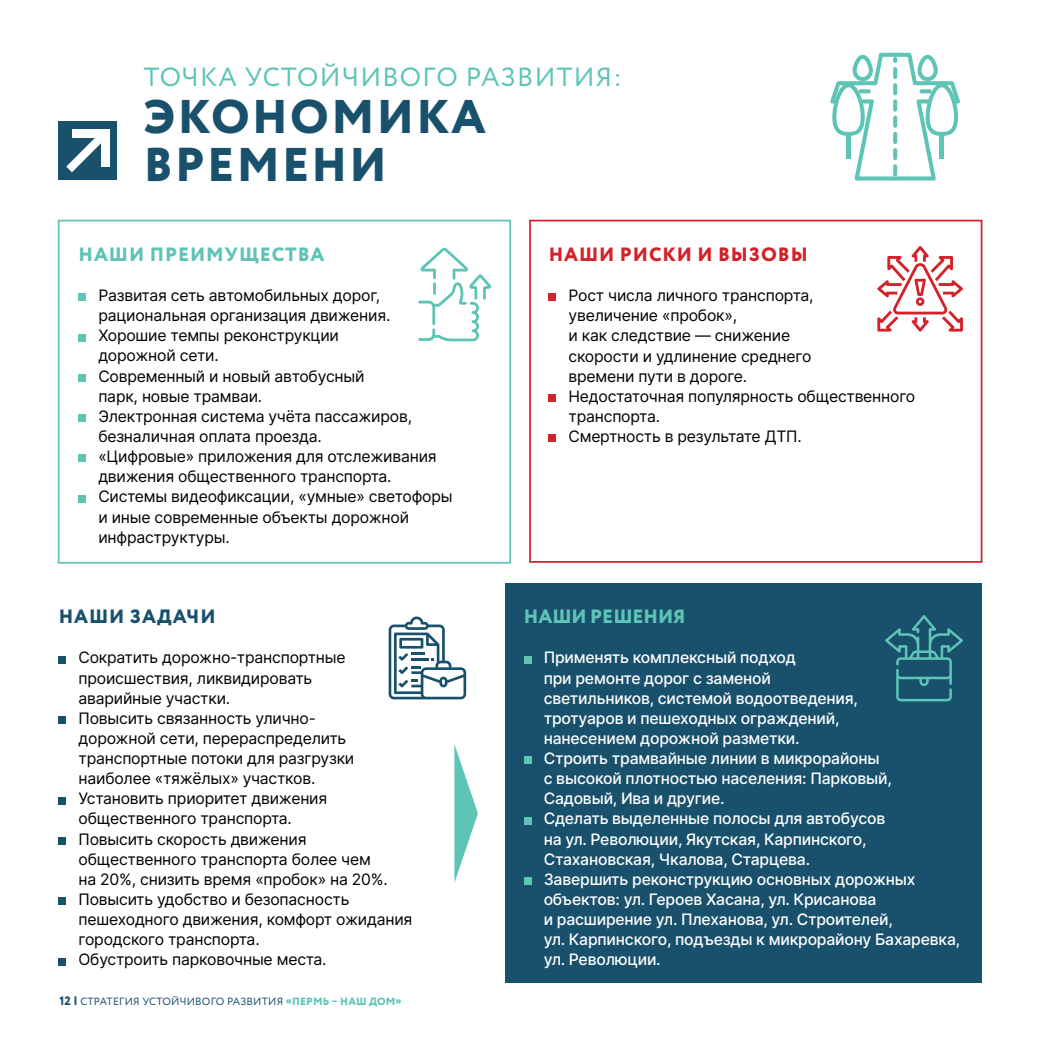
<style>
.page{position:relative;width:1042px;height:1042px;background:#fff}
.page>*{position:absolute;margin:0;border:0;box-sizing:border-box;transform-origin:0 0}
.t1{font:800 47.25px/47.2px "Circe";letter-spacing:.05em;color:#19516d}
.t2{font:26.25px "Circe";letter-spacing:.05em;color:#5ec4b6}
.t3{font:800 19.25px "Circe";letter-spacing:.05em;color:#5ec4b6}
.t4{font:800 19.25px "Circe";letter-spacing:.05em;color:#d2232a}
.t5{font:800 19.25px "Circe";color:#5ec4b6}
.t6{font:800 19.25px "Circe";letter-spacing:.05em;color:#19516d}
.t7{font:15.75px/20.1px "Inter";letter-spacing:-.015em;color:#000}
.t8{font:500 15.75px/20.1px "Inter";letter-spacing:-.015em;color:#fff}
.t9{font:10.5px "Circe";letter-spacing:.02em;color:#19516d}
.s1{font-weight:800;font-size:12.25px}
.s2{font-weight:800;color:#5ec4b6}
</style>
<div class="page">
<div style="left:58px;top:220px;width:453px;height:344px;border:2px solid #5ec4b6"></div>
<svg style="left:418px;top:247px;width:73px;height:94px"></svg>
<div style="left:529px;top:220px;width:453px;height:343px;border:2px solid #d2232a"></div>
<div style="left:505px;top:583px;width:476px;height:399px;background:#19516d"></div>
<div style="left:524px;top:656px;width:7px;height:7px;background:#5ec4b6"></div>
<div style="left:524px;top:756px;width:7px;height:8px;background:#5ec4b6"></div>
<div style="left:524px;top:817px;width:7px;height:7px;background:#5ec4b6"></div>
<div style="left:524px;top:877px;width:7px;height:8px;background:#5ec4b6"></div>
<div style="left:59px;top:122px;width:58px;height:58px;background:#19516d"></div>
<div style="left:72px;top:129px;width:38px;height:8px;background:#fff"></div>
<div style="left:101px;top:129px;width:9px;height:38px;background:#fff"></div>
<svg style="left:66px;top:137px;width:35px;height:35px"></svg>
<div style="left:78px;top:294px;width:8px;height:7px;background:#5ec4b6"></div>
<div style="left:78px;top:334px;width:8px;height:7px;background:#5ec4b6"></div>
<div style="left:78px;top:374px;width:8px;height:8px;background:#5ec4b6"></div>
<div style="left:78px;top:414px;width:8px;height:8px;background:#5ec4b6"></div>
<div style="left:78px;top:455px;width:8px;height:7px;background:#5ec4b6"></div>
<div style="left:78px;top:495px;width:8px;height:7px;background:#5ec4b6"></div>
<div style="left:549px;top:294px;width:7px;height:7px;background:#d2232a"></div>
<div style="left:549px;top:394px;width:7px;height:8px;background:#d2232a"></div>
<div style="left:549px;top:434px;width:7px;height:8px;background:#d2232a"></div>
<div style="left:59px;top:656px;width:7px;height:7px;background:#19516d"></div>
<div style="left:59px;top:716px;width:7px;height:8px;background:#19516d"></div>
<div style="left:59px;top:797px;width:7px;height:7px;background:#19516d"></div>
<div style="left:59px;top:837px;width:7px;height:7px;background:#19516d"></div>
<div style="left:59px;top:897px;width:7px;height:8px;background:#19516d"></div>
<div style="left:59px;top:958px;width:7px;height:7px;background:#19516d"></div>
<svg style="left:877px;top:246px;width:86px;height:86px"></svg>
<svg style="left:389px;top:616px;width:77px;height:83px"></svg>
<svg style="left:454px;top:744px;width:24px;height:139px"></svg>
<svg style="left:885px;top:615px;width:78px;height:86px"></svg>
<svg style="left:830px;top:53px;width:130px;height:127px"></svg>
<h2 class="t2" style="left:144px;top:60px;width:479px">ТОЧКА УСТОЙЧИВОГО РАЗВИТИЯ:</h2>
<h1 class="t1" style="left:144px;top:96px;width:343px">ЭКОНОМИКА<br>ВРЕМЕНИ</h1>
<p class="t3" style="left:79px;top:241px;width:247px">НАШИ ПРЕИМУЩЕСТВА</p>
<p class="t7" style="left:98px;top:285px;width:356px">Развитая сеть автомобильных дорог, рациональная организация движения.<br>Хорошие темпы реконструкции<br>дорожной сети.<br>Современный и новый автобусный<br>парк, новые трамваи.<br>Электронная система учёта пассажиров, безналичная оплата проезда.<br>«Цифровые» приложения для отслеживания движения общественного транспорта.<br>Системы видеофиксации, «умные» светофоры и иные современные объекты дорожной инфраструктуры.</p>
<p class="t6" style="left:59px;top:603px;width:158px">НАШИ ЗАДАЧИ</p>
<p class="t7" style="left:78px;top:647px;width:335px">Сократить дорожно-транспортные происшествия, ликвидировать<br>аварийные участки.<br>Повысить связанность улично-<br>дорожной сети, перераспределить транспортные потоки для разгрузки наиболее «тяжёлых» участков.<br>Установить приоритет движения общественного транспорта.<br>Повысить скорость движения общественного транспорта более чем<br>на 20%, снизить время «пробок» на 20%.<br>Повысить удобство и безопасность пешеходного движения, комфорт ожидания городского транспорта.<br>Обустроить парковочные места.</p>
<p class="t9" style="left:60px;top:994px;width:344px"><span class="s1">12 |</span> СТРАТЕГИЯ УСТОЙЧИВОГО РАЗВИТИЯ <span class="s2">«ПЕРМЬ – НАШ ДОМ»</span></p>
<p class="t4" style="left:549px;top:241px;width:261px">НАШИ РИСКИ И ВЫЗОВЫ</p>
<p class="t7" style="left:568px;top:285px;width:348px">Рост числа личного транспорта,<br>увеличение «пробок»,<br>и как следствие — снижение<br>скорости и удлинение среднего<br>времени пути в дороге.<br>Недостаточная популярность общественного транспорта.<br>Смертность в результате ДТП.</p>
<p class="t5" style="left:524px;top:603px;width:163px">НАШИ РЕШЕНИЯ</p>
<p class="t8" style="left:544px;top:647px;width:418px">Применять комплексный подход<br>при ремонте дорог с заменой<br>светильников, системой водоотведения,<br>тротуаров и пешеходных ограждений,<br>нанесением дорожной разметки.<br>Строить трамвайные линии в микрорайоны<br>с высокой плотностью населения: Парковый, Садовый, Ива и другие.<br>Сделать выделенные полосы для автобусов<br>на ул. Революции, Якутская, Карпинского, Стахановская, Чкалова, Старцева.<br>Завершить реконструкцию основных дорожных объектов: ул. Героев Хасана, ул. Крисанова<br>и расширение ул. Плеханова, ул. Строителей,<br>ул. Карпинского, подъезды к микрорайону Бахаревка, ул. Революции.</p>
</div>
